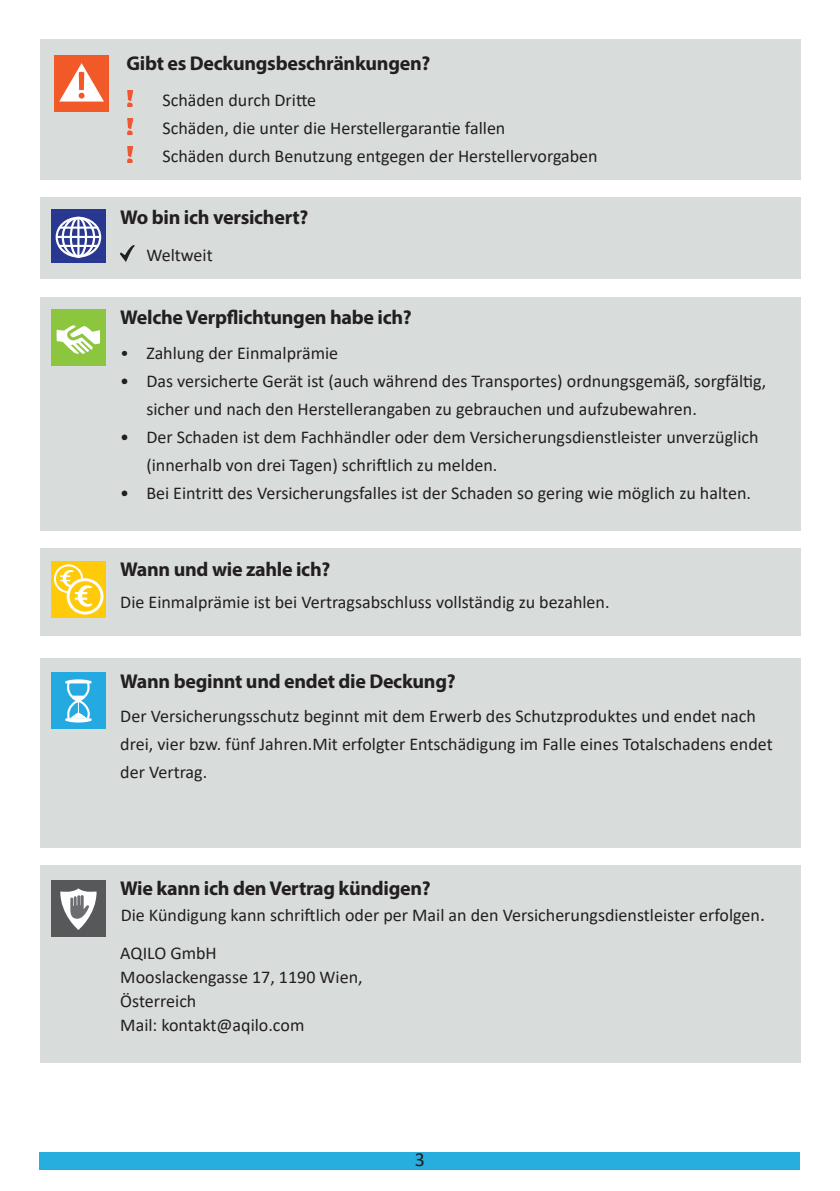
<style>
.page{position:relative;width:840px;height:1191px;background:#fff}
.page>*{position:absolute;margin:0;border:0;box-sizing:border-box;transform-origin:0 0}
.t1{font:700 20px "Myriad Pro";letter-spacing:-.015em;color:#231f20}
.t2{font:20px "Calibri";color:#231f20}
.t3{font:18px/28px "Calibri";color:#231f20}
.s1{font-weight:300}
.s2{font-size:20px}
.s3{font-family:"Futura Boo";font-size:16px;color:#fff}
</style>
<div class="page">
<div style="left:40px;top:1152px;width:759px;height:17px;background:#27adde"></div>
<div style="left:40px;top:40px;width:759px;height:140px;background:#d8dcdb"></div>
<img style="left:128px;top:90px;width:4px;height:16px">
<img style="left:128px;top:118px;width:4px;height:16px">
<img style="left:128px;top:146px;width:4px;height:16px">
<div style="left:54px;top:55px;width:55px;height:57px;background:#f15929"></div>
<svg style="left:59px;top:63px;width:45px;height:39px"></svg>
<div style="left:40px;top:198px;width:759px;height:81px;background:#d8dcdb"></div>
<div style="left:40px;top:548px;width:759px;height:88px;background:#d8dcdb"></div>
<div style="left:40px;top:659px;width:759px;height:189px;background:#d8dcdb"></div>
<div style="left:40px;top:865px;width:759px;height:198px;background:#d8dcdb"></div>
<div style="left:40px;top:297px;width:759px;height:233px;background:#d8dcdb"></div>
<img style="left:120px;top:245px;width:15px;height:16px">
<svg style="left:51px;top:209px;width:55px;height:53px;background:#43509d"></svg>
<div style="left:56px;top:217px;width:45px;height:40px;border:2px solid #fff;border-radius:50%"></div>
<div style="left:62px;top:217px;width:33px;height:40px;border:2px solid #fff;border-radius:50%"></div>
<div style="left:70px;top:217px;width:17px;height:40px;border:2px solid #fff;border-radius:50%"></div>
<hr style="left:77px;top:218px;width:2px;height:39px;background:#fff">
<hr style="left:60px;top:226px;width:38px;height:3px;background:#fff">
<hr style="left:60px;top:245px;width:38px;height:2px;background:#fff">
<hr style="left:57px;top:236px;width:43px;height:2px;background:#fff">
<div style="left:51px;top:309px;width:55px;height:57px;background:#8bc63e"></div>
<svg style="left:56px;top:325px;width:44px;height:29px"></svg>
<div style="left:51px;top:561px;width:55px;height:56px;background:#feca0a"></div>
<svg style="left:55px;top:565px;width:27px;height:27px"></svg>
<div style="left:54px;top:564px;width:29px;height:29px;border:2px solid #fff;border-radius:50%"></div>
<svg style="left:68px;top:579px;width:34px;height:34px"></svg>
<div style="left:67px;top:578px;width:36px;height:36px;border:3px solid #fff;border-radius:50%"></div>
<svg style="left:59px;top:569px;width:34px;height:39px"></svg>
<div style="left:51px;top:672px;width:55px;height:57px;background:#24aae1"></div>
<svg style="left:65px;top:679px;width:26px;height:43px"></svg>
<div style="left:51px;top:880px;width:55px;height:56px;background:#57585a"></div>
<svg style="left:60px;top:888px;width:36px;height:42px"></svg>
<p class="t1" style="left:126px;top:51px;width:305px">Gibt es Deckungsbeschränkungen?</p>
<p class="t3" style="left:162px;top:86px;width:436px">Schäden durch Dritte<br>Schäden, die unter die Herstellergarantie fallen<br>Schäden durch Benutzung entgegen der Herstellervorgaben</p>
<p class="t1" style="left:120px;top:204px;width:189px">Wo bin ich versichert?</p>
<p class="t3" style="left:146px;top:241px;width:68px">Weltweit</p>
<p class="t1" style="left:120px;top:304px;width:293px">Welche Verpflichtungen habe ich?</p>
<p class="t3" style="left:120px;top:338px;width:219px"><span class="s1">•</span> Zahlung der Einmalprämie</p>
<p class="t3" style="left:146px;top:366px;width:621px;text-indent:-26px">• Das versicherte Gerät ist (auch während des Transportes) ordnungsgemäß, sorgfältig, sicher und nach den Herstellerangaben zu gebrauchen und aufzubewahren.</p>
<p class="t3" style="left:146px;top:422px;width:613px;text-indent:-26px">• Der Schaden ist dem Fachhändler oder dem Versicherungsdienstleister unverzüglich (innerhalb von drei Tagen) schriftlich zu melden.</p>
<p class="t3" style="left:120px;top:478px;width:631px">• Bei Eintritt des Versicherungsfalles ist der Schaden so gering wie möglich zu halten.</p>
<p class="t1" style="left:120px;top:556px;width:211px">Wann und wie zahle ich?</p>
<p class="t3" style="left:120px;top:588px;width:490px">Die Einmalprämie ist bei Vertragsabschluss vollständig zu bezahlen.</p>
<p class="t1" style="left:120px;top:668px;width:337px">Wann beginnt und endet die Deckung?</p>
<p class="t3" style="left:120px;top:701px;width:653px">Der Versicherungsschutz beginnt mit dem Erwerb des Schutzproduktes und endet nach drei, vier bzw. fünf Jahren.Mit erfolgter Entschädigung im Falle eines Totalschadens endet der Vertrag.</p>
<p class="t1" style="left:120px;top:875px;width:312px">Wie kann ich den Vertrag kündigen?</p>
<p class="t3" style="left:120px;top:894px;width:646px;line-height:38.6px">Die Kündigung kann schriftlich oder per Mail an den Versicherungsdienstleister erfolgen<span class="s2">.<br></span>AQILO GmbH</p>
<p class="t3" style="left:120px;top:964px;width:244px;line-height:24px">Mooslackengasse 17, 1190 Wien,<br>Österreich<br>Mail: kontakt@aqilo.com</p>
<p class="t2" style="left:414px;top:1145px;width:12px">3<span class="s3">2</span></p>
</div>
